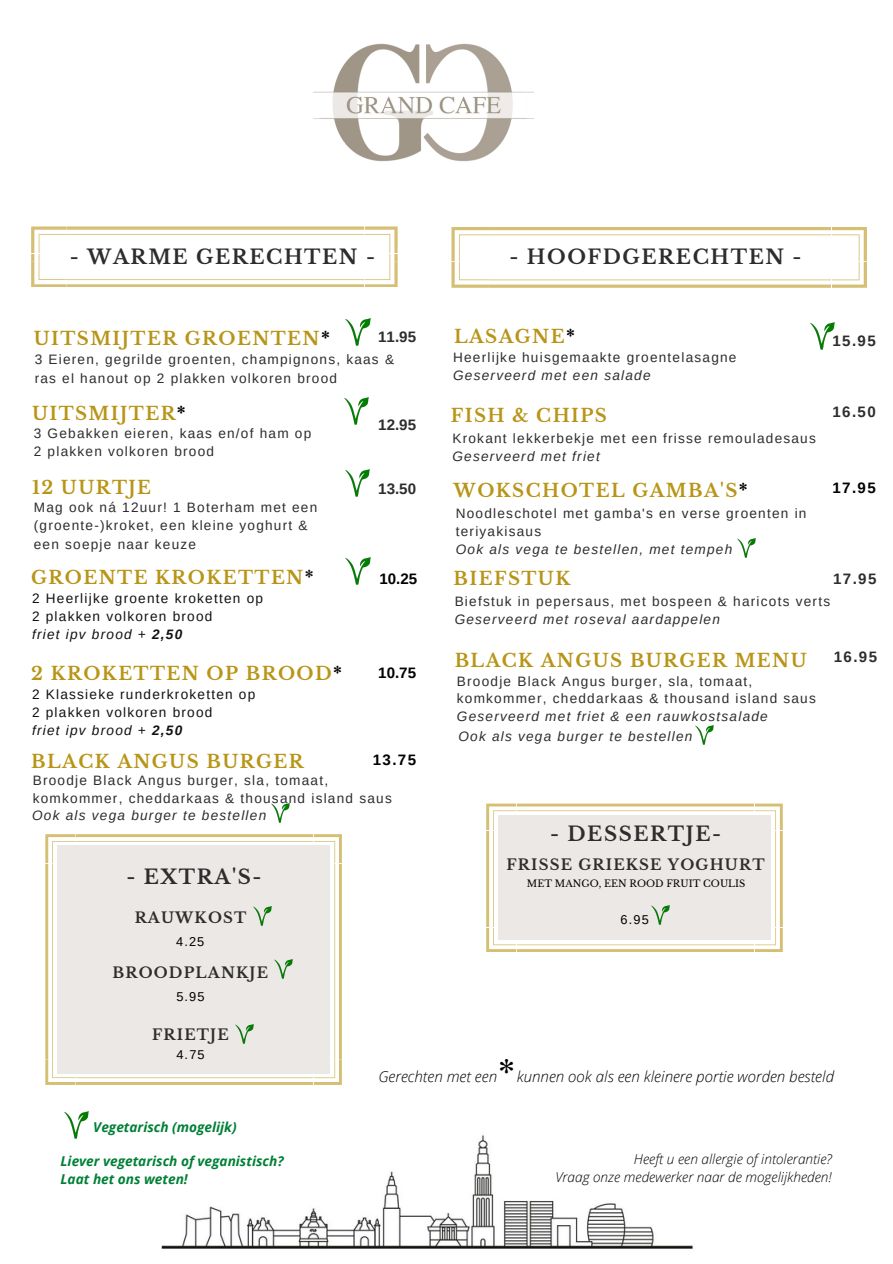
<style>
.page{position:relative;width:893px;height:1264px;background:#fff}
.page>*{position:absolute;margin:0;border:0;box-sizing:border-box;transform-origin:0 0}
.t1{font:33px "Libre Baskerville";color:#000}
.t2{font:700 19.8px "Libre Baskerville";letter-spacing:.08em;color:#2d2d2d}
.t3{font:700 18.15px "Libre Baskerville";letter-spacing:.08em;color:#b89517}
.t4{font:italic 300 15.15px "Open Sans";color:#000}
.t5{font:700 15.15px "Arimo";letter-spacing:.09em;color:#2d2d2d}
.t6{font:700 15.15px "Arimo";letter-spacing:.045em;color:#000}
.t7{font:700 14.85px "Libre Baskerville";letter-spacing:.08em;color:#2d2d2d}
.t8{font:13.65px/18.6px "Arimo";letter-spacing:.09em;color:#2d2d2d}
.t9{font:italic 13.65px "Arimo";letter-spacing:.09em;color:#2d2d2d}
.t10{font:13.65px/18px "Arimo";letter-spacing:.09em;color:#111}
.t11{font:italic 300 13.65px/18px "Open Sans";color:#000;text-align:right}
.t12{font:italic 700 13.65px/18px "Open Sans";color:#008037}
.t13{font:12.75px "Arimo";letter-spacing:.09em;color:#000}
.t14{font:9.6px "Libre Baskerville";color:#000}
.s1{color:#000}
.s2{color:#111}
.s3{font-style:italic}
.s4{font-weight:700;font-style:italic}
</style>
<div class="page">
<svg style="left:31px;top:226px;width:366px;height:61px"></svg>
<svg style="left:45px;top:834px;width:297px;height:250px"></svg>
<div style="left:57px;top:845px;width:272px;height:228px;background:#ebe8e6"></div>
<svg style="left:451px;top:227px;width:415px;height:61px"></svg>
<svg style="left:486px;top:803px;width:296px;height:149px"></svg>
<div style="left:498px;top:815px;width:272px;height:124px;background:#ebe8e6"></div>
<img style="left:161px;top:1135px;width:532px;height:114px">
<img style="left:313px;top:43px;width:221px;height:119px">
<img style="left:346px;top:557px;width:24px;height:27px">
<img style="left:810px;top:322px;width:24px;height:27px">
<img style="left:345px;top:470px;width:25px;height:27px">
<img style="left:344px;top:397px;width:25px;height:27px">
<img style="left:271px;top:803px;width:18px;height:19px">
<img style="left:64px;top:1111px;width:25px;height:26px">
<img style="left:346px;top:318px;width:24px;height:27px">
<img style="left:696px;top:725px;width:18px;height:19px">
<img style="left:253px;top:906px;width:18px;height:19px">
<img style="left:275px;top:959px;width:18px;height:19px">
<img style="left:235px;top:1024px;width:18px;height:19px">
<img style="left:651px;top:905px;width:18px;height:19px">
<img style="left:737px;top:538px;width:18px;height:19px">
<h2 class="t2" style="left:70px;top:245px;width:307px">- WARME GERECHTEN -</h2>
<h3 class="t3" style="left:34px;top:328px;width:298px">UITSMIJTER GROENTEN<span class="s1">*</span></h3>
<p class="t5" style="left:378px;top:328px;width:39px">11.95</p>
<p class="t8" style="left:35px;top:350px;width:361px">3 Eieren, gegrilde groenten, champignons, kaas &amp; ras el hanout op 2 plakken volkoren brood</p>
<h3 class="t3" style="left:32px;top:403px;width:155px">UITSMIJTER<span class="s1">*</span></h3>
<p class="t8" style="left:34px;top:424px;width:279px">3 Gebakken eieren, kaas en/of ham op<br>2 plakken volkoren brood</p>
<h3 class="t3" style="left:32px;top:476px;width:121px">12 UURTJE</h3>
<p class="t8" style="left:34px;top:498px;width:285px">Mag ook ná 12uur! 1 Boterham met een (groente-)kroket, een kleine yoghurt &amp; een soepje naar keuze</p>
<h3 class="t3" style="left:31px;top:566px;width:284px">GROENTE KROKETTEN<span class="s2">*</span></h3>
<p class="t10" style="left:32px;top:589px;width:232px">2 Heerlijke groente kroketten op<br>2 plakken volkoren brood<br><span class="s3">friet ipv brood +</span> <span class="s4">2,50</span></p>
<p class="t5" style="left:378px;top:416px;width:39px">12.95</p>
<p class="t5" style="left:378px;top:480px;width:39px">13.50</p>
<p class="t6" style="left:379px;top:570px;width:39px">10.25</p>
<h3 class="t3" style="left:31px;top:662px;width:312px">2 KROKETTEN OP BROOD<span class="s1">*</span></h3>
<p class="t6" style="left:378px;top:664px;width:39px">10.75</p>
<p class="t10" style="left:32px;top:685px;width:225px">2 Klassieke runderkroketten op<br>2 plakken volkoren brood<br><span class="s3">friet ipv brood +</span> <span class="s4">2,50</span></p>
<h3 class="t3" style="left:31px;top:750px;width:274px">BLACK ANGUS BURGER</h3>
<p class="t6" style="left:373px;top:751px;width:45px">13.75</p>
<p class="t8" style="left:33px;top:771px;width:360px;line-height:18px">Broodje Black Angus burger, sla, tomaat, komkommer, cheddarkaas &amp; thousand island saus</p>
<p class="t9" style="left:32px;top:807px;width:235px">Ook als vega burger te bestellen</p>
<h2 class="t2" style="left:126px;top:865px;width:137px">- EXTRA'S-</h2>
<p class="t7" style="left:135px;top:908px;width:113px">RAUWKOST</p>
<p class="t13" style="left:176px;top:934px;width:30px">4.25</p>
<p class="t7" style="left:112px;top:963px;width:157px">BROODPLANKJE</p>
<p class="t13" style="left:176px;top:989px;width:30px">5.95</p>
<p class="t7" style="left:152px;top:1025px;width:78px">FRIETJE</p>
<h2 class="t2" style="left:509px;top:244px;width:293px">- HOOFDGERECHTEN -</h2>
<h3 class="t3" style="left:454px;top:325px;width:122px">LASAGNE<span class="s1">*</span></h3>
<p class="t8" style="left:453px;top:348px;width:285px">Heerlijke huisgemaakte groentelasagne</p>
<p class="t9" style="left:453px;top:367px;width:199px">Geserveerd met een salade</p>
<h3 class="t3" style="left:451px;top:404px;width:158px">FISH &amp; CHIPS</h3>
<p class="t8" style="left:452px;top:429px;width:365px">Krokant lekkerbekje met een frisse remouladesaus</p>
<p class="t9" style="left:452px;top:449px;width:149px">Geserveerd met friet</p>
<h3 class="t3" style="left:453px;top:479px;width:296px">WOKSCHOTEL GAMBA'S<span class="s1">*</span></h3>
<p class="t8" style="left:456px;top:504px;width:352px;line-height:18px">Noodleschotel met gamba's en verse groenten in teriyakisaus</p>
<p class="t9" style="left:456px;top:541px;width:278px">Ook als vega te bestellen, met tempeh</p>
<h3 class="t3" style="left:453px;top:567px;width:118px">BIEFSTUK</h3>
<p class="t5" style="left:832px;top:332px;width:45px">15.95</p>
<p class="t5" style="left:832px;top:403px;width:45px">16.50</p>
<p class="t6" style="left:832px;top:479px;width:45px">17.95</p>
<p class="t5" style="left:833px;top:570px;width:45px">17.95</p>
<p class="t8" style="left:454px;top:592px;width:377px">Biefstuk in pepersaus, met bospeen &amp; haricots verts</p>
<p class="t9" style="left:454px;top:612px;width:267px">Geserveerd met roseval aardappelen</p>
<h3 class="t3" style="left:454px;top:649px;width:353px">BLACK ANGUS BURGER MENU</h3>
<p class="t8" style="left:457px;top:671px;width:360px;line-height:18px">Broodje Black Angus burger, sla, tomaat, komkommer, cheddarkaas &amp; thousand island saus</p>
<p class="t9" style="left:457px;top:709px;width:312px">Geserveerd met friet &amp; een rauwkostsalade</p>
<p class="t9" style="left:458px;top:729px;width:235px">Ook als vega burger te bestellen</p>
<p class="t5" style="left:833px;top:648px;width:45px">16.95</p>
<h2 class="t2" style="left:550px;top:821px;width:172px">- DESSERTJE-</h2>
<p class="t7" style="left:506px;top:855px;width:260px">FRISSE GRIEKSE YOGHURT</p>
<p class="t14" style="left:527px;top:877px;width:220px">MET MANGO, EEN ROOD FRUIT COULIS</p>
<p class="t13" style="left:620px;top:912px;width:30px">6.95</p>
<p class="t13" style="left:176px;top:1047px;width:30px">4.75</p>
<p class="t12" style="left:93px;top:1117px;width:145px">Vegetarisch (mogelijk)</p>
<p class="t12" style="left:61px;top:1151px;width:224px">Liever vegetarisch of veganistisch?<br>Laat het ons weten!</p>
<h1 class="t1" style="left:498px;top:1052px;width:19px">*</h1>
<p class="t4" style="left:378px;top:1065px;width:120px">Gerechten met een</p>
<p class="t4" style="left:516px;top:1065px;width:319px">kunnen ook als een kleinere portie worden besteld</p>
<p class="t11" style="left:555px;top:1149px;width:278px">Heeft u een allergie of intolerantie?<br>Vraag onze medewerker naar de mogelijkheden!</p>
</div>
